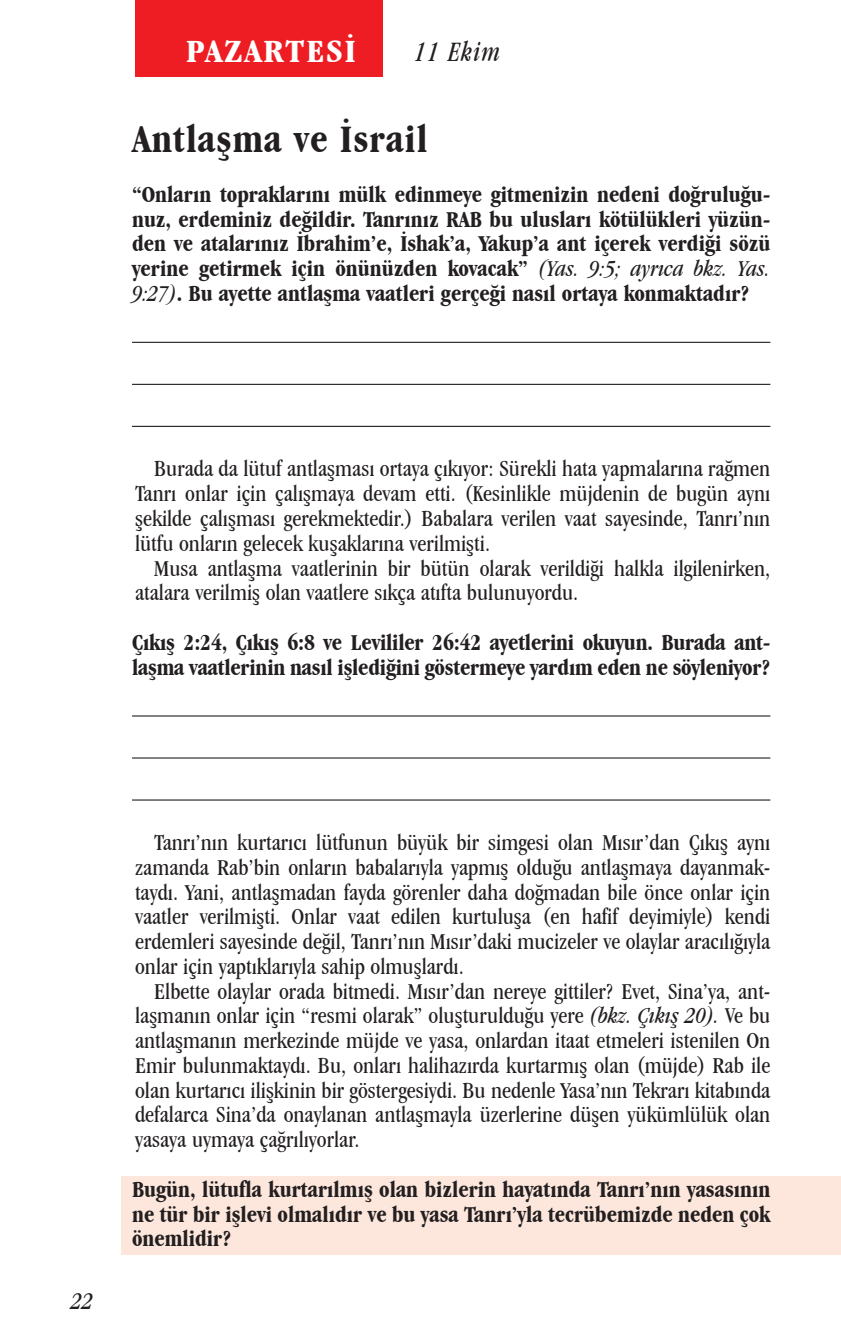
<style>
.page{position:relative;width:841px;height:1337px;background:#fff}
.page>*{position:absolute;margin:0;border:0;box-sizing:border-box;transform-origin:0 0}
.Day_Title{font:700 condensed 40.5px "Garamond IT Cby BT";letter-spacing:.025em;color:#231f20}
.Daily_Header{font:700 condensed 33.75px "Garamond IT Cby BT";letter-spacing:.05em;color:#fff;scale:1.1 1}
.Lesson_Dates{font:italic condensed 29.25px "Garamond IT Cby BT";letter-spacing:.05em;color:#231f20;scale:.9 1}
.t1{font:italic condensed 24.75px "Garamond IT Cby BT";color:#231f20}
.Body{font:condensed 23.62px/24.8px "Garamond IT Cby BT";color:#231f20;text-align:justify}
.Question{font:700 condensed 23.62px/24.8px "Garamond IT Cby BT";letter-spacing:-.01em;color:#231f20;text-align:justify}
.s1{font-weight:400;font-style:italic}
.s2{font-style:italic}
</style>
<div class="page">
<div style="left:135px;top:0;width:247px;height:76px;background:#ee1d23"></div>
<div style="left:121px;top:1176px;width:719px;height:78px;background:#fde7dc"></div>
<hr style="left:132px;top:342px;width:638px;height:1px;background:#231f20">
<hr style="left:132px;top:384px;width:638px;height:1px;background:#231f20">
<hr style="left:132px;top:426px;width:638px;height:1px;background:#231f20">
<hr style="left:132px;top:715px;width:638px;height:1px;background:#231f20">
<hr style="left:132px;top:757px;width:638px;height:1px;background:#231f20">
<hr style="left:132px;top:799px;width:638px;height:1px;background:#231f20">
<p class="Daily_Header" style="left:186px;top:31px;width:154px">PAZARTESI</p>
<p class="Lesson_Dates" style="left:415px;top:35px;width:96px">11 Ekim</p>
<p class="Day_Title" style="left:132px;top:115px;width:297px">Antlaşma ve İsrail</p>
<p class="Question" style="left:132px;top:181px;width:639px">“Onların topraklarını mülk edinmeye gitmenizin nedeni doğruluğu&shy;nuz, erdeminiz değildir. Tanrınız RAB bu ulusları kötülükleri yüzün&shy;den ve atalarınız İbrahim’e, İshak’a, Yakup’a ant içerek verdiği sözü yerine getirmek için önünüzden kovacak” <span class="s1">(Yas. 9:5; ayrıca bkz. Yas.<br>9:27)</span>. Bu ayette antlaşma vaatleri gerçeği nasıl ortaya konmaktadır?</p>
<p class="Body" style="left:135px;top:456px;width:636px;text-indent:19px">Burada da lütuf antlaşması ortaya çıkıyor: Sürekli hata yapmalarına rağmen Tanrı onlar için çalışmaya devam etti. (Kesinlikle müjdenin de bugün aynı şekilde çalışması gerekmektedir.) Babalara verilen vaat sayesinde, Tanrı’nın lütfu onların gelecek kuşaklarına verilmişti.</p>
<p class="Body" style="left:135px;top:555px;width:636px;text-indent:19px">Musa antlaşma vaatlerinin bir bütün olarak verildiği halkla ilgilenirken, atalara verilmiş olan vaatlere sıkça atıfta bulunuyordu.</p>
<p class="Question" style="left:132px;top:629px;width:639px">Çıkış 2:24, Çıkış 6:8 ve Levililer 26:42 ayetlerini okuyun. Burada ant&shy;laşma vaatlerinin nasıl işlediğini göstermeye yardım eden ne söyleniyor?</p>
<p class="t1" style="left:71px;top:1286px;width:23px">22</p>
<p class="Body" style="left:135px;top:830px;width:636px;text-indent:19px">Tanrı’nın kurtarıcı lütfunun büyük bir simgesi olan Mısır’dan Çıkış aynı zamanda Rab’bin onların babalarıyla yapmış olduğu antlaşmaya dayanmak&shy;taydı. Yani, antlaşmadan fayda görenler daha doğmadan bile önce onlar için vaatler verilmişti. Onlar vaat edilen kurtuluşa (en hafif deyimiyle) kendi erdemleri sayesinde değil, Tanrı’nın Mısır’daki mucizeler ve olaylar aracılığıyla onlar için yaptıklarıyla sahip olmuşlardı.</p>
<p class="Body" style="left:135px;top:978px;width:636px;text-indent:19px">Elbette olaylar orada bitmedi. Mısır’dan nereye gittiler? Evet, Sina’ya, ant&shy;laşmanın onlar için “resmi olarak” oluşturulduğu yere <span class="s2">(bkz. Çıkış 20).</span> Ve bu antlaşmanın merkezinde müjde ve yasa, onlardan itaat etmeleri istenilen On Emir bulunmaktaydı. Bu, onları halihazırda kurtarmış olan (müjde) Rab ile olan kurtarıcı ilişkinin bir göstergesiydi. Bu nedenle Yasa’nın Tekrarı kitabında defalarca Sina’da onaylanan antlaşmayla üzerlerine düşen yükümlülük olan yasaya uymaya çağrılıyorlar.</p>
<p class="Question" style="left:132px;top:1176px;width:639px">Bugün, lütufla kurtarılmış olan bizlerin hayatında Tanrı’nın yasasının ne tür bir işlevi olmalıdır ve bu yasa Tanrı’yla tecrübemizde neden çok önemlidir?</p>
</div>
